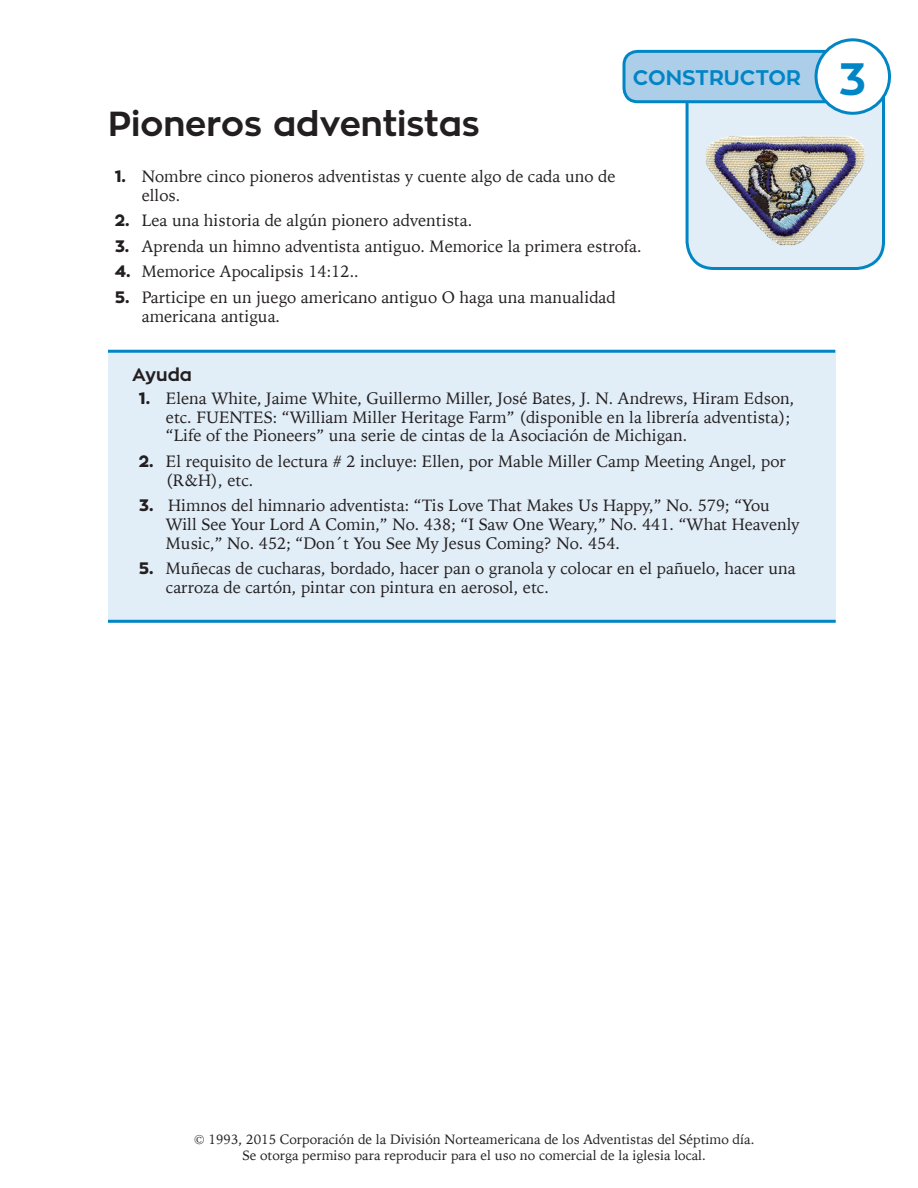
<style>
.page{position:relative;width:918px;height:1188px;background:#fff}
.page>*{position:absolute;margin:0;border:0;box-sizing:border-box;transform-origin:0 0}
.t1{font:700 34.5px "Zona Pro";color:#231f20}
.t2{font:700 21px "Zona Pro";color:#0085c5}
.t3{font:700 18px "Zona Pro";color:#231f20}
.t4{font:16.5px/18.8px "Iowan Old Style";color:#231f20}
.t5{font:13.5px/16.2px "Iowan Old Style";color:#231f20;text-align:center}
.s1{font-size:45px}
.s2{font-family:"Zona Pro";font-weight:800}
</style>
<div class="page">
<div style="left:108px;top:350px;width:728px;height:270px;background:#e1edf7"></div>
<hr style="left:108px;top:620px;width:728px;height:3px;background:#0085c5">
<hr style="left:108px;top:350px;width:727px;height:3px;background:#0085c5">
<svg style="left:622px;top:48px;width:265px;height:222px"></svg>
<div style="left:816px;top:40px;width:74px;height:73px;background:#fff;border-radius:50%"></div>
<div style="left:815px;top:38px;width:76px;height:77px;border:3px solid #0085c5;border-radius:50%"></div>
<img style="left:684px;top:119px;width:203px;height:133px">
<p class="t2" style="left:633px;top:64px;width:235px">CONSTRUCTOR <span class="s1">3</span></p>
<h1 class="t1" style="left:108px;top:102px;width:373px">Pioneros adventistas</h1>
<p class="t4" style="left:142px;top:166px;width:475px;text-indent:-27px"><span class="s2">1.</span> Nombre cinco pioneros adventistas y cuente algo de cada uno de ellos.</p>
<p class="t4" style="left:115px;top:211px;width:359px"><span class="s2">2.</span> Lea una historia de algún pionero adventista.</p>
<p class="t4" style="left:115px;top:236px;width:528px"><span class="s2">3.</span> Aprenda un himno adventista antiguo. Memorice la primera estrofa.</p>
<p class="t4" style="left:115px;top:262px;width:246px"><span class="s2">4.</span> Memorice Apocalipsis 14:12..</p>
<p class="t4" style="left:142px;top:287px;width:476px;text-indent:-27px"><span class="s2">5.</span> Participe en un juego americano antiguo O haga una manualidad americana antigua.</p>
<p class="t3" style="left:132px;top:363px;width:61px">Ayuda</p>
<p class="t4" style="left:166px;top:388px;width:630px;text-indent:-27px"><span class="s2">1.</span> Elena White, Jaime White, Guillermo Miller, José Bates, J. N. Andrews, Hiram Edson, etc. FUENTES: “William Miller Heritage Farm” (disponible en la librería adventista); “Life of the Pioneers” una serie de cintas de la Asociación de Michigan.</p>
<p class="t4" style="left:166px;top:451px;width:621px;text-indent:-27px"><span class="s2">2.</span> El requisito de lectura # 2 incluye: Ellen, por Mable Miller Camp Meeting Angel, por (R&amp;H), etc.</p>
<p class="t4" style="left:166px;top:495px;width:635px;text-indent:-27px"><span class="s2">3.</span> Himnos del himnario adventista: “Tis Love That Makes Us Happy,” No. 579; “You<br>Will See Your Lord A Comin,” No. 438; “I Saw One Weary,” No. 441. “What Heavenly<br>Music,” No. 452; “Don´t You See My Jesus Coming? No. 454.</p>
<p class="t4" style="left:166px;top:558px;width:631px;text-indent:-27px"><span class="s2">5.</span> Muñecas de cucharas, bordado, hacer pan o granola y colocar en el pañuelo, hacer una carroza de cartón, pintar con pintura en aerosol, etc.</p>
<p class="t5" style="left:194px;top:1130px;width:562px">© 1993, 2015 Corporación de la División Norteamericana de los Adventistas del Séptimo día.<br>Se otorga permiso para reproducir para el uso no comercial de la iglesia local.</p>
</div>
